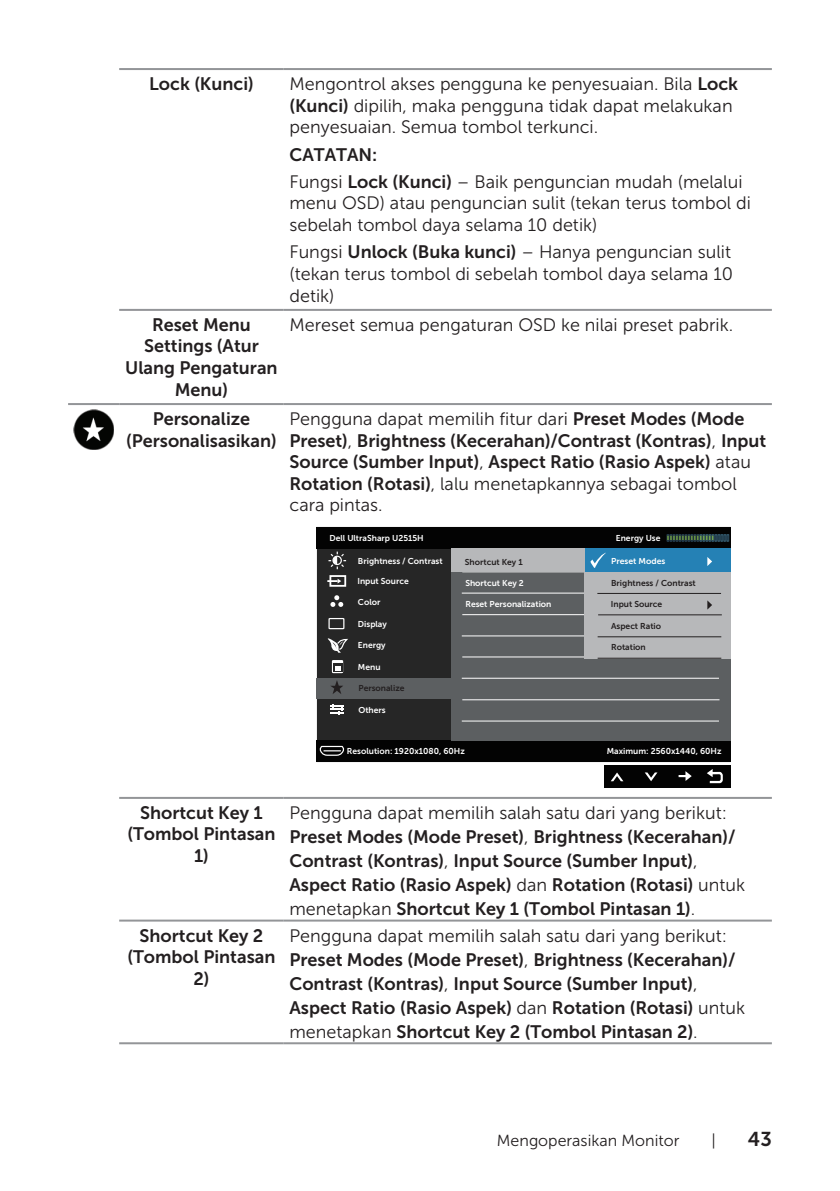
<style>
.page{position:relative;width:840px;height:1191px;background:#fff}
.page>*{position:absolute;margin:0;border:0;box-sizing:border-box;transform-origin:0 0}
.t1{font:20px "Museo Sans For Dell 700";color:#231f20}
.Table_Paragraph{font:18px/24px "Museo Sans For Dell 700";color:#231f20}
.text_OSD_table{font:18px/21.6px "Museo Sans For Dell 300";color:#231f20}
.text_OSD_table-2{font:18px/21.6px "Museo Sans For Dell 700";color:#231f20;text-align:center}
.t2{font:16px "Museo Sans For Dell 300";color:#231f20}
.t3{font:8.6px "Museo Sans For Dell 700";color:#fff}
.t4{font:8.6px "Museo Sans For Dell 700";color:#231f20}
.s1{font-family:"Museo Sans For Dell 700"}
.s2{font-family:"Museo Sans For Dell 300"}
</style>
<div class="page">
<hr style="left:119px;top:68px;width:164px;height:2px;background:#939598">
<hr style="left:283px;top:68px;width:488px;height:2px;background:#939598">
<hr style="left:119px;top:309px;width:164px;height:2px;background:#939598">
<hr style="left:283px;top:309px;width:488px;height:2px;background:#939598">
<hr style="left:68px;top:403px;width:51px;height:2px;background:#939598">
<hr style="left:119px;top:403px;width:164px;height:2px;background:#939598">
<hr style="left:283px;top:403px;width:488px;height:2px;background:#939598">
<hr style="left:119px;top:797px;width:164px;height:2px;background:#939598">
<hr style="left:283px;top:797px;width:488px;height:2px;background:#939598">
<hr style="left:119px;top:919px;width:164px;height:2px;background:#939598">
<hr style="left:283px;top:919px;width:488px;height:2px;background:#939598">
<hr style="left:119px;top:1042px;width:164px;height:2px;background:#939598">
<hr style="left:283px;top:1042px;width:488px;height:2px;background:#939598">
<img style="left:74px;top:410px;width:39px;height:39px">
<div style="left:316px;top:526px;width:414px;height:236px;background:#262626;border:1px solid #fff"></div>
<div style="left:316px;top:527px;width:414px;height:21px;background:#030303"></div>
<div style="left:316px;top:740px;width:414px;height:22px;background:#030303"></div>
<div style="left:451px;top:548px;width:279px;height:192px;background:#5c5f61"></div>
<svg style="left:666px;top:534px;width:63px;height:8px"></svg>
<hr style="left:461px;top:593px;width:257px;height:1px;background:#fff">
<hr style="left:462px;top:614px;width:257px;height:1px;background:#fff">
<hr style="left:461px;top:635px;width:257px;height:1px;background:#fff">
<hr style="left:462px;top:656px;width:257px;height:1px;background:#fff">
<hr style="left:461px;top:678px;width:257px;height:1px;background:#fff">
<div style="left:316px;top:678px;width:135px;height:21px;background:#5c5f61"></div>
<div style="left:584px;top:571px;width:146px;height:87px;background:#b7b8ba"></div>
<div style="left:451px;top:548px;width:133px;height:24px;background:#b7b8ba"></div>
<hr style="left:462px;top:699px;width:257px;height:1px;background:#fff">
<hr style="left:461px;top:720px;width:257px;height:1px;background:#fff">
<div style="left:584px;top:548px;width:146px;height:24px;background:#2581b5"></div>
<hr style="left:597px;top:593px;width:123px;height:1px;background:#231f20">
<hr style="left:597px;top:614px;width:124px;height:1px;background:#231f20">
<hr style="left:597px;top:636px;width:124px;height:1px;background:#231f20">
<hr style="left:597px;top:658px;width:124px;height:1px;background:#231f20">
<svg style="left:707px;top:600px;width:4px;height:9px"></svg>
<svg style="left:707px;top:557px;width:4px;height:9px"></svg>
<div style="left:329px;top:575px;width:17px;height:12px;border:2px solid #fff"></div>
<svg style="left:327px;top:578px;width:14px;height:5px"></svg>
<svg style="left:330px;top:595px;width:13px;height:12px"></svg>
<svg style="left:327px;top:638px;width:21px;height:14px"></svg>
<div style="left:331px;top:660px;width:12px;height:13px;background:#fff"></div>
<svg style="left:333px;top:663px;width:9px;height:9px"></svg>
<svg style="left:334px;top:666px;width:6px;height:4px"></svg>
<svg style="left:328px;top:551px;width:19px;height:19px"></svg>
<div style="left:328px;top:618px;width:16px;height:11px;border:1px solid #fff"></div>
<svg style="left:330px;top:704px;width:13px;height:11px"></svg>
<svg style="left:331px;top:680px;width:12px;height:14px"></svg>
<svg style="left:319px;top:746px;width:25px;height:10px"></svg>
<svg style="left:590px;top:553px;width:15px;height:15px"></svg>
<div style="left:604px;top:765px;width:126px;height:23px;background:#030303"></div>
<svg style="left:611px;top:772px;width:12px;height:9px"></svg>
<svg style="left:644px;top:772px;width:13px;height:9px"></svg>
<svg style="left:678px;top:771px;width:13px;height:10px"></svg>
<svg style="left:707px;top:769px;width:15px;height:14px"></svg>
<p class="text_OSD_table-2" style="left:149px;top:73px;width:106px">Lock (Kunci)</p>
<p class="text_OSD_table" style="left:289px;top:73px;width:450px">Mengontrol akses pengguna ke penyesuaian. Bila <span class="s1">Lock (Kunci)</span> dipilih, maka pengguna tidak dapat melakukan penyesuaian. Semua tombol terkunci.</p>
<p class="text_OSD_table-2" style="left:289px;top:143px;width:89px">CATATAN:</p>
<p class="text_OSD_table" style="left:289px;top:171px;width:463px">Fungsi <span class="s1">Lock (Kunci)</span> – Baik penguncian mudah (melalui menu OSD) atau penguncian sulit (tekan terus tombol di sebelah tombol daya selama 10 detik)</p>
<p class="text_OSD_table" style="left:289px;top:241px;width:445px;text-align:justify">Fungsi <span class="s1">Unlock (Buka kunci)</span> – Hanya penguncian sulit (tekan terus tombol di sebelah tombol daya selama 10 detik)</p>
<p class="text_OSD_table-2" style="left:125px;top:314px;width:154px">Reset Menu<br>Settings (Atur<br>Ulang Pengaturan<br>Menu)</p>
<p class="text_OSD_table" style="left:289px;top:314px;width:445px">Mereset semua pengaturan OSD ke nilai preset pabrik.</p>
<p class="text_OSD_table-2" style="left:126px;top:408px;width:152px">Personalize (Personalisasikan)</p>
<p class="text_OSD_table-2" style="left:289px;top:408px;width:478px;text-align:left"><span class="s2">Pengguna dapat memilih fitur dari</span> Preset Modes (Mode Preset)<span class="s2">,</span> Brightness (Kecerahan)/Contrast (Kontras)<span class="s2">,</span> Input Source (Sumber Input)<span class="s2">,</span> Aspect Ratio (Rasio Aspek) <span class="s2">atau </span>Rotation (Rotasi)<span class="s2">, lalu menetapkannya sebagai tombol cara pintas.</span></p>
<p class="t3" style="left:329px;top:533px;width:96px">Dell UltraSharp U2515H</p>
<p class="t3" style="left:615px;top:533px;width:46px">Energy Use</p>
<p class="t4" style="left:464px;top:557px;width:59px">Shortcut Key 1</p>
<p class="t3" style="left:465px;top:578px;width:60px">Shortcut Key 2</p>
<p class="t3" style="left:465px;top:599px;width:87px">Reset Personalization</p>
<p class="t3" style="left:358px;top:556px;width:86px">Brightness / Contrast</p>
<p class="t3" style="left:357px;top:576px;width:53px">Input Source</p>
<p class="t3" style="left:358px;top:597px;width:24px">Color</p>
<p class="t3" style="left:358px;top:619px;width:30px">Display</p>
<p class="t3" style="left:358px;top:640px;width:29px">Energy</p>
<p class="t3" style="left:358px;top:662px;width:24px">Menu</p>
<p class="t3" style="left:358px;top:705px;width:29px">Others</p>
<p class="t3" style="left:610px;top:556px;width:56px">Preset Modes</p>
<p class="t4" style="left:610px;top:578px;width:86px">Brightness / Contrast</p>
<p class="t4" style="left:610px;top:621px;width:51px">Aspect Ratio</p>
<p class="t4" style="left:610px;top:599px;width:53px">Input Source</p>
<p class="t4" style="left:610px;top:642px;width:36px">Rotation</p>
<p class="t4" style="left:358px;top:683px;width:48px">Personalize</p>
<p class="t3" style="left:347px;top:746px;width:119px">Resolution: 1920x1080, 60Hz</p>
<p class="t3" style="left:606px;top:745px;width:116px">Maximum: 2560x1440, 60Hz</p>
<p class="text_OSD_table-2" style="left:127px;top:802px;width:149px">Shortcut Key 1 (Tombol Pintasan<br>1)</p>
<p class="Table_Paragraph" style="left:289px;top:800px;width:457px"><span class="s2">Pengguna dapat memilih salah satu dari yang berikut:<br></span>Preset Modes (Mode Preset)<span class="s2">,</span> Brightness (Kecerahan)/ Contrast (Kontras)<span class="s2">,</span> Input Source (Sumber Input)<span class="s2">, </span>Aspect Ratio (Rasio Aspek) <span class="s2">dan</span> Rotation (Rotasi) <span class="s2">untuk menetapkan</span> Shortcut Key 1 (Tombol Pintasan 1)<span class="s2">.</span></p>
<p class="text_OSD_table-2" style="left:127px;top:924px;width:149px">Shortcut Key 2 (Tombol Pintasan<br>2)</p>
<p class="Table_Paragraph" style="left:289px;top:923px;width:457px"><span class="s2">Pengguna dapat memilih salah satu dari yang berikut:<br></span>Preset Modes (Mode Preset)<span class="s2">,</span> Brightness (Kecerahan)/ Contrast (Kontras)<span class="s2">,</span> Input Source (Sumber Input)<span class="s2">, </span>Aspect Ratio (Rasio Aspek) <span class="s2">dan</span> Rotation (Rotasi) <span class="s2">untuk menetapkan</span> Shortcut Key 2 (Tombol Pintasan 2)<span class="s2">.</span></p>
<p class="t2" style="left:496px;top:1131px;width:184px">Mengoperasikan Monitor</p>
<p class="t2" style="left:711px;top:1131px;width:6px">|</p>
<p class="t1" style="left:747px;top:1127px;width:25px">43</p>
</div>
